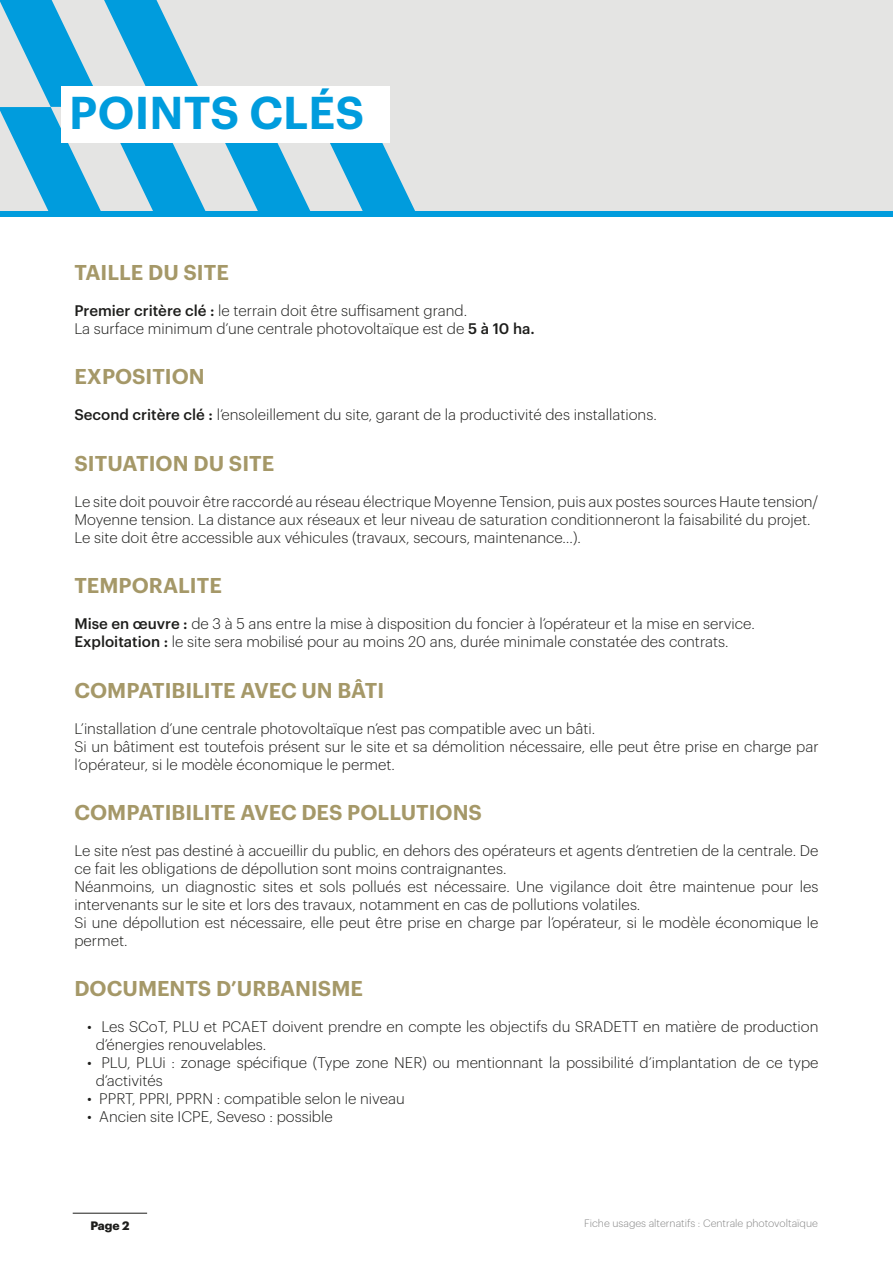
<style>
.page{position:relative;width:893px;height:1263px;background:#fff}
.page>*{position:absolute;margin:0;border:0;box-sizing:border-box;transform-origin:0 0}
.t1{font:600 45px "Graphik";letter-spacing:.005em;color:#009cdd}
.t2{font:600 21px "Graphik";color:#a59868}
.Style_de_paragraphe{font:300 15px/18px "Graphik";color:#1d1d1b}
.Graphik_light_10{font:300 15px/18px "Graphik";color:#1d1d1b}
.t3{font:700 12px "Graphik";color:#1d1d1b}
.t4{font:300 10.5px "Graphik";color:#878787}
.s1{font-weight:500}
</style>
<div class="page">
<div style="left:0;top:0;width:893px;height:213px;background:#e4e4e3"></div>
<svg style="left:0;top:0;width:417px;height:212px"></svg>
<div style="left:61px;top:86px;width:328px;height:57px;background:#fff"></div>
<hr style="left:73px;top:1213px;width:74px;height:1px;background:#1d1d1b">
<div style="left:0;top:212px;width:893px;height:5px;background:#009cdd"></div>
<p class="t1" style="left:69px;top:78px;width:297px">POINTS CLÉS</p>
<p class="t2" style="left:74px;top:256px;width:156px">TAILLE DU SITE</p>
<p class="Style_de_paragraphe" style="left:74px;top:300px;width:394px"><span class="s1">Premier critère clé :</span> le terrain doit être suffisament grand.</p>
<p class="Style_de_paragraphe" style="left:74px;top:318px;width:462px">La surface minimum d’une centrale photovoltaïque est de <span class="s1">5 à 10 ha.</span></p>
<p class="t2" style="left:74px;top:361px;width:132px">EXPOSITION</p>
<p class="Style_de_paragraphe" style="left:74px;top:405px;width:584px"><span class="s1">Second critère clé :</span> l’ensoleillement du site, garant de la productivité des installations.</p>
<p class="t2" style="left:74px;top:447px;width:201px">SITUATION DU SITE</p>
<p class="Style_de_paragraphe" style="left:74px;top:491px;width:746px">Le site doit pouvoir être raccordé au réseau électrique Moyenne Tension, puis aux postes sources Haute tension/<br>Moyenne tension. La distance aux réseaux et leur niveau de saturation conditionneront la faisabilité du projet.</p>
<p class="Style_de_paragraphe" style="left:74px;top:527px;width:508px">Le site doit être accessible aux véhicules (travaux, secours, maintenance…).</p>
<p class="t2" style="left:74px;top:569px;width:149px">TEMPORALITE</p>
<p class="Style_de_paragraphe" style="left:74px;top:613px;width:682px"><span class="s1">Mise en œuvre :</span> de 3 à 5 ans entre la mise à disposition du foncier à l’opérateur et la mise en service.</p>
<p class="Style_de_paragraphe" style="left:74px;top:631px;width:656px"><span class="s1">Exploitation :</span> le site sera mobilisé pour au moins 20 ans, durée minimale constatée des contrats.</p>
<p class="t2" style="left:74px;top:674px;width:311px">COMPATIBILITE AVEC UN BÂTI</p>
<p class="Graphik_light_10" style="left:74px;top:718px;width:522px">L’installation d’une centrale photovoltaïque n’est pas compatible avec un bâti.</p>
<p class="Graphik_light_10" style="left:74px;top:736px;width:746px">Si un bâtiment est toutefois présent sur le site et sa démolition nécessaire, elle peut être prise en charge par l’opérateur, si le modèle économique le permet.</p>
<p class="t2" style="left:74px;top:796px;width:409px">COMPATIBILITE AVEC DES POLLUTIONS</p>
<p class="Style_de_paragraphe" style="left:74px;top:840px;width:745px">Le site n’est pas destiné à accueillir du public, en dehors des opérateurs et agents d’entretien de la centrale. De ce fait les obligations de dépollution sont moins contraignantes.</p>
<p class="Style_de_paragraphe" style="left:74px;top:876px;width:746px">Néanmoins, un diagnostic sites et sols pollués est nécessaire. Une vigilance doit être maintenue pour les intervenants sur le site et lors des travaux, notamment en cas de pollutions volatiles.</p>
<p class="Style_de_paragraphe" style="left:74px;top:912px;width:746px">Si une dépollution est nécessaire, elle peut être prise en charge par l’opérateur, si le modèle économique le permet.</p>
<p class="t2" style="left:74px;top:973px;width:290px">DOCUMENTS D’URBANISME</p>
<p class="Style_de_paragraphe" style="left:96px;top:1017px;width:724px;text-indent:-9px">• Les SCoT, PLU et PCAET doivent prendre en compte les objectifs du SRADETT en matière de production d’énergies renouvelables.</p>
<p class="Style_de_paragraphe" style="left:96px;top:1053px;width:724px;text-indent:-9px">• PLU, PLUi : zonage spécifique (Type zone NER) ou mentionnant la possibilité d’implantation de ce type d’activités</p>
<p class="Style_de_paragraphe" style="left:87px;top:1089px;width:319px">• PPRT, PPRI, PPRN : compatible selon le niveau</p>
<p class="Style_de_paragraphe" style="left:87px;top:1107px;width:247px">• Ancien site ICPE, Seveso : possible</p>
<p class="t3" style="left:90px;top:1216px;width:41px">Page 2</p>
<p class="t4" style="left:584px;top:1216px;width:235px">Fiche usages alternatifs : Centrale photovoltaïque</p>
</div>
